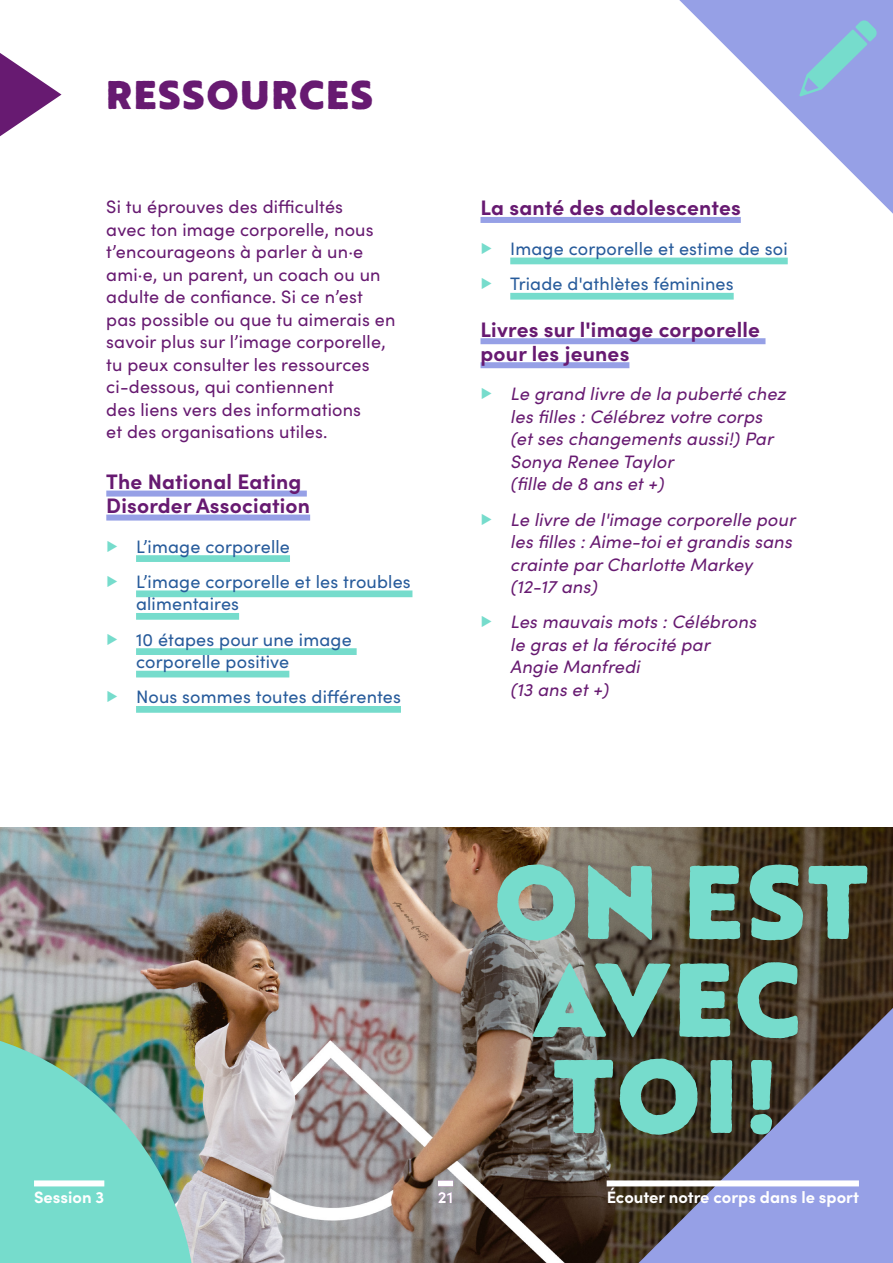
<style>
.page{position:relative;width:893px;height:1263px;background:#fff}
.page>*{position:absolute;margin:0;border:0;box-sizing:border-box;transform-origin:0 0}
.t1{font:900 101.4px/97.1px "Brother 1816 Printed";letter-spacing:.035em;color:#76dccc;text-align:center}
.t2{font:900 39px "Brother 1816 Printed";letter-spacing:.04em;color:#671a71}
.t3{font:700 21px/24px "Sofia Pro";letter-spacing:.01em;color:#671a71}
.t4{font:18px/22.5px "Sofia Pro";letter-spacing:.01em;color:#671a71}
.t5{font:italic 18px/22.5px "Sofia Pro";letter-spacing:.01em;color:#671a71}
.t6{font:18px/35.2px "Sofia Pro";letter-spacing:.01em;color:#275b9b}
.t7{font:700 16.5px "Sofia Pro";color:#fff}
.s1{color:#76dccc}
.s2{font-style:normal;color:#76dccc}
</style>
<div class="page">
<img style="left:0;top:827px;width:893px;height:436px">
<img style="left:0;top:1026px;width:196px;height:237px">
<svg style="left:0;top:53px;width:62px;height:83px"></svg>
<svg style="left:639px;top:1008px;width:254px;height:255px;background:#727397"></svg>
<div style="left:34px;top:1180px;width:70px;height:6px;background:#fff"></div>
<div style="left:607px;top:1180px;width:252px;height:6px;background:#fff"></div>
<svg style="left:679px;top:0;width:214px;height:214px"></svg>
<svg style="left:799px;top:20px;width:78px;height:76px;background:#8cb1de"></svg>
<div style="left:106px;top:491px;width:201px;height:6px;background:#96a0e6"></div>
<div style="left:106px;top:515px;width:204px;height:6px;background:#96a0e6"></div>
<div style="left:136px;top:555px;width:154px;height:7px;background:#76dccc"></div>
<div style="left:136px;top:590px;width:276px;height:7px;background:#76dccc"></div>
<div style="left:136px;top:613px;width:103px;height:7px;background:#76dccc"></div>
<div style="left:136px;top:648px;width:221px;height:7px;background:#76dccc"></div>
<div style="left:136px;top:671px;width:153px;height:6px;background:#76dccc"></div>
<div style="left:136px;top:706px;width:265px;height:7px;background:#76dccc"></div>
<div style="left:438px;top:1180px;width:15px;height:6px;background:#fff"></div>
<div style="left:480px;top:217px;width:261px;height:6px;background:#96a0e6"></div>
<div style="left:510px;top:258px;width:278px;height:6px;background:#76dccc"></div>
<div style="left:510px;top:293px;width:224px;height:7px;background:#76dccc"></div>
<div style="left:480px;top:338px;width:285px;height:6px;background:#96a0e6"></div>
<div style="left:480px;top:362px;width:149px;height:6px;background:#96a0e6"></div>
<svg style="left:407px;top:824px;width:341px;height:341px;background:#6c5f51"></svg>
<h2 class="t2" style="left:106px;top:65px;width:268px">RESSOURCES</h2>
<p class="t4" style="left:106px;top:195px;width:291px">Si tu éprouves des difficultés<br>avec ton image corporelle, nous t’encourageons à parler à un·e ami·e, un parent, un coach ou un adulte de confiance. Si ce n’est pas possible ou que tu aimerais en savoir plus sur l’image corporelle, tu peux consulter les ressources ci-dessous, qui contiennent<br>des liens vers des informations<br>et des organisations utiles.</p>
<p class="t3" style="left:106px;top:468px;width:205px">The National Eating<br>Disorder Association</p>
<p class="t6" style="left:106px;top:528px;width:306px"><span class="s1">▶</span> L’image corporelle<br><span class="s1">▶</span> L’image corporelle et les troubles</p>
<p class="t6" style="left:106px;top:585px;width:247px;text-indent:30px">alimentaires<br><span class="s1">▶</span> 10 étapes pour une image</p>
<p class="t6" style="left:106px;top:643px;width:296px;text-indent:30px">corporelle positive<br><span class="s1">▶</span> Nous sommes toutes différentes</p>
<p class="t3" style="left:480px;top:194px;width:262px">La santé des adolescentes</p>
<p class="t6" style="left:480px;top:230px;width:309px"><span class="s1">▶</span> Image corporelle et estime de soi <span class="s1">▶</span> Triade d'athlètes féminines</p>
<p class="t3" style="left:480px;top:316px;width:281px">Livres sur l'image corporelle pour les jeunes</p>
<p class="t5" style="left:510px;top:382px;width:277px;text-indent:-30px"><span class="s2">▶</span> Le grand livre de la puberté chez les filles : Célébrez votre corps (et ses changements aussi!) Par<br>Sonya Renee Taylor<br>(fille de 8 ans et +)</p>
<p class="t5" style="left:510px;top:507px;width:286px;text-indent:-30px"><span class="s2">▶</span> Le livre de l'image corporelle pour les filles : Aime-toi et grandis sans crainte par Charlotte Markey (12-17 ans)</p>
<p class="t5" style="left:510px;top:610px;width:247px;text-indent:-30px"><span class="s2">▶</span> Les mauvais mots : Célébrons le gras et la férocité par<br>Angie Manfredi<br>(13 ans et +)</p>
<h1 class="t1" style="left:495px;top:851px;width:375px">ON EST<br>AVEC<br>TOI!</h1>
<p class="t7" style="left:34px;top:1185px;width:72px">Session 3</p>
<p class="t7" style="left:607px;top:1185px;width:254px">Écouter notre corps dans le sport</p>
<p class="t7" style="left:438px;top:1185px;width:17px">21</p>
</div>
